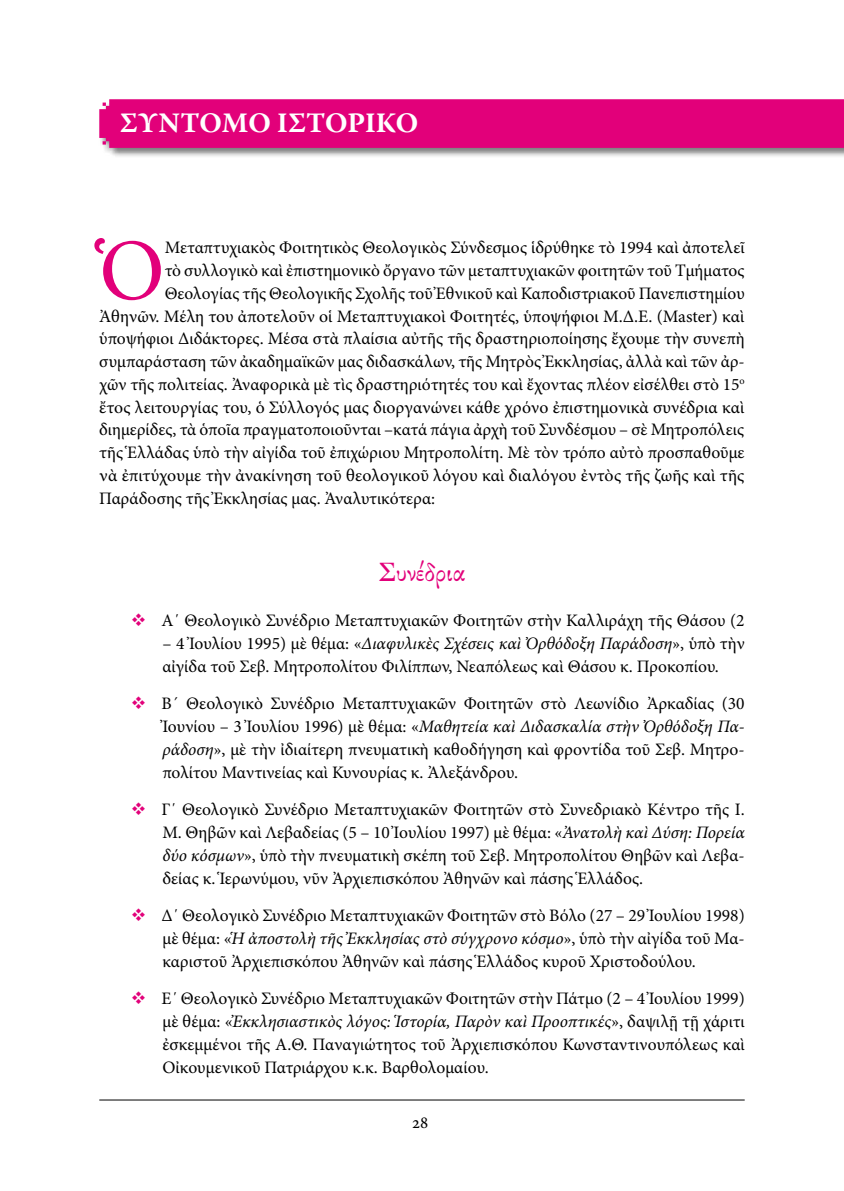
<style>
.page{position:relative;width:844px;height:1191px;background:#fff}
.page>*{position:absolute;margin:0;border:0;box-sizing:border-box;transform-origin:0 0}
.t1{font:87.5px "Minion Pro";color:#e2007a}
.t2{font:700 28px "Warnock Pro";color:#fff}
.t3{font:26.25px "GFS Didot Classic";color:#e2007a}
.t4{font:17.5px/22.8px "Minion Pro";color:#000;text-align:justify}
.s1{color:#e2007a}
.s2{font-style:italic}
</style>
<div class="page">
<hr style="left:99px;top:1099px;width:645px;height:1px;background:#000">
<div style="left:99px;top:99px;width:744px;height:59px;background:#000;opacity:.5"></div>
<div style="left:99px;top:99px;width:744px;height:49px;background:#e2007a"></div>
<h2 class="t2" style="left:120px;top:106px;width:300px">ΣΥΝΤΟΜΟ ΙΣΤΟΡΙΚΟ</h2>
<h1 class="t1" style="left:99px;top:212px;width:67px">Ὁ</h1>
<p class="t4" style="left:165px;top:236px;width:581px">Μεταπτυχιακὸς Φοιτητικὸς Θεολογικὸς Σύνδεσμος ἱδρύθηκε τὸ 1994 καὶ ἀποτελεῖ</p>
<p class="t4" style="left:165px;top:259px;width:581px">τὸ συλλογικὸ καὶ ἐπιστημονικὸ ὄργανο τῶν μεταπτυχιακῶν φοιτητῶν τοῦ Τμήματος</p>
<p class="t4" style="left:165px;top:282px;width:581px">Θεολογίας τῆς Θεολογικῆς Σχολῆς τοῦ Ἐθνικοῦ καὶ Καποδιστριακοῦ Πανεπιστημίου</p>
<p class="t4" style="left:99px;top:305px;width:646px">Ἀθηνῶν. Μέλη του ἀποτελοῦν οἱ Μεταπτυχιακοὶ Φοιτητές, ὑποψήφιοι Μ.Δ.Ε. (Master) καὶ</p>
<p class="t4" style="left:99px;top:327px;width:646px">ὑποψήφιοι Διδάκτορες. Μέσα στὰ πλαίσια αὐτῆς τῆς δραστηριοποίησης ἔχουμε τὴν συνεπὴ</p>
<p class="t4" style="left:99px;top:350px;width:644px">συμπαράσταση τῶν ἀκαδημαϊκῶν μας διδασκάλων, τῆς Μητρὸς Ἐκκλησίας, ἀλλὰ καὶ τῶν ἀρ-</p>
<p class="t4" style="left:99px;top:373px;width:646px">χῶν τῆς πολιτείας. Ἀναφορικὰ μὲ τὶς δραστηριότητές του καὶ ἔχοντας πλέον εἰσέλθει στὸ 15<sup>ο</sup></p>
<p class="t4" style="left:99px;top:396px;width:646px">ἔτος λειτουργίας του, ὁ Σύλλογός μας διοργανώνει κάθε χρόνο ἐπιστημονικὰ συνέδρια καὶ</p>
<p class="t4" style="left:99px;top:418px;width:646px">διημερίδες, τὰ ὁποῖα πραγματοποιοῦνται –κατά πάγια ἀρχὴ τοῦ Συνδέσμου – σὲ Μητροπόλεις</p>
<p class="t4" style="left:99px;top:441px;width:646px">τῆς Ἑλλάδας ὑπὸ τὴν αἰγίδα τοῦ ἐπιχώριου Μητροπολίτη. Μὲ τὸν τρόπο αὐτὸ προσπαθοῦμε</p>
<p class="t4" style="left:99px;top:464px;width:646px">νὰ ἐπιτύχουμε τὴν ἀνακίνηση τοῦ θεολογικοῦ λόγου καὶ διαλόγου ἐντὸς τῆς ζωῆς καὶ τῆς</p>
<p class="t4" style="left:99px;top:487px;width:337px">Παράδοσης τῆς Ἐκκλησίας μας. Ἀναλυτικότερα:</p>
<h3 class="t3" style="left:378px;top:558px;width:89px">Συνέδρια</h3>
<p class="t4" style="left:131px;top:609px;width:615px"><span class="s1">❖</span> Α΄ Θεολογικὸ Συνέδριο Μεταπτυχιακῶν Φοιτητῶν στὴν Καλλιράχη τῆς Θάσου (2</p>
<p class="t4" style="left:162px;top:632px;width:583px">– 4 Ἰουλίου 1995) μὲ θέμα: «<span class="s2">Διαφυλικὲς Σχέσεις καὶ Ὀρθόδοξη Παράδοση</span>», ὑπὸ τὴν αἰγίδα τοῦ Σεβ. Μητροπολίτου Φιλίππων, Νεαπόλεως καὶ Θάσου κ. Προκοπίου.</p>
<p class="t4" style="left:162px;top:692px;width:583px;text-indent:-31px"><span class="s1">❖</span> Β´ Θεολογικὸ Συνέδριο Μεταπτυχιακῶν Φοιτητῶν στὸ Λεωνίδιο Ἀρκαδίας (30<br>Ἰουνίου – 3 Ἰουλίου 1996) μὲ θέμα: «<span class="s2">Μαθητεία καὶ Διδασκαλία στὴν Ὀρθόδοξη Πα&shy;ράδοση</span>», μὲ τὴν ἰδιαίτερη πνευματικὴ καθοδήγηση καὶ φροντίδα τοῦ Σεβ. Μητρο&shy;πολίτου Μαντινείας καὶ Κυνουρίας κ. Ἀλεξάνδρου.</p>
<p class="t4" style="left:162px;top:798px;width:583px;text-indent:-32px"><span class="s1">❖</span> Γ΄ Θεολογικὸ Συνέδριο Μεταπτυχιακῶν Φοιτητῶν στὸ Συνεδριακὸ Κέντρο τῆς Ι.<br>Μ. Θηβῶν καὶ Λεβαδείας (5 – 10 Ἰουλίου 1997) μὲ θέμα: «<span class="s2">Ἀνατολὴ καὶ Δύση: Πορεία δύο κόσμων</span>», ὑπὸ τὴν πνευματικὴ σκέπη τοῦ Σεβ. Μητροπολίτου Θηβῶν καὶ Λεβα&shy;δείας κ. Ἱερωνύμου, νῦν Ἀρχιεπισκόπου Ἀθηνῶν καὶ πάσης Ἑλλάδος.</p>
<p class="t4" style="left:162px;top:904px;width:583px;text-indent:-31px"><span class="s1">❖</span> Δ΄ Θεολογικὸ Συνέδριο Μεταπτυχιακῶν Φοιτητῶν στὸ Βόλο (27 – 29 Ἰουλίου 1998) μὲ θέμα: «<span class="s2">Ἡ ἀποστολὴ τῆς Ἐκκλησίας στὸ σύγχρονο κόσμο</span>», ὑπὸ τὴν αἰγίδα τοῦ Μα&shy;καριστοῦ Ἀρχιεπισκόπου Ἀθηνῶν καὶ πάσης Ἑλλάδος κυροῦ Χριστοδούλου.</p>
<p class="t4" style="left:162px;top:987px;width:583px;text-indent:-32px"><span class="s1">❖</span> Ε΄ Θεολογικὸ Συνέδριο Μεταπτυχιακῶν Φοιτητῶν στὴν Πάτμο (2 – 4 Ἰουλίου 1999) μὲ θέμα: «<span class="s2">Ἐκκλησιαστικὸς λόγος: Ἱστορία, Παρὸν καὶ Προοπτικές</span>», δαψιλῇ τῇ χάριτι ἐσκεμμένοι τῆς Α.Θ. Παναγιώτητος τοῦ Ἀρχιεπισκόπου Κωνσταντινουπόλεως καὶ Οἰκουμενικοῦ Πατριάρχου κ.κ. Βαρθολομαίου.</p>
<p class="t4" style="left:412px;top:1111px;width:18px">28</p>
</div>
